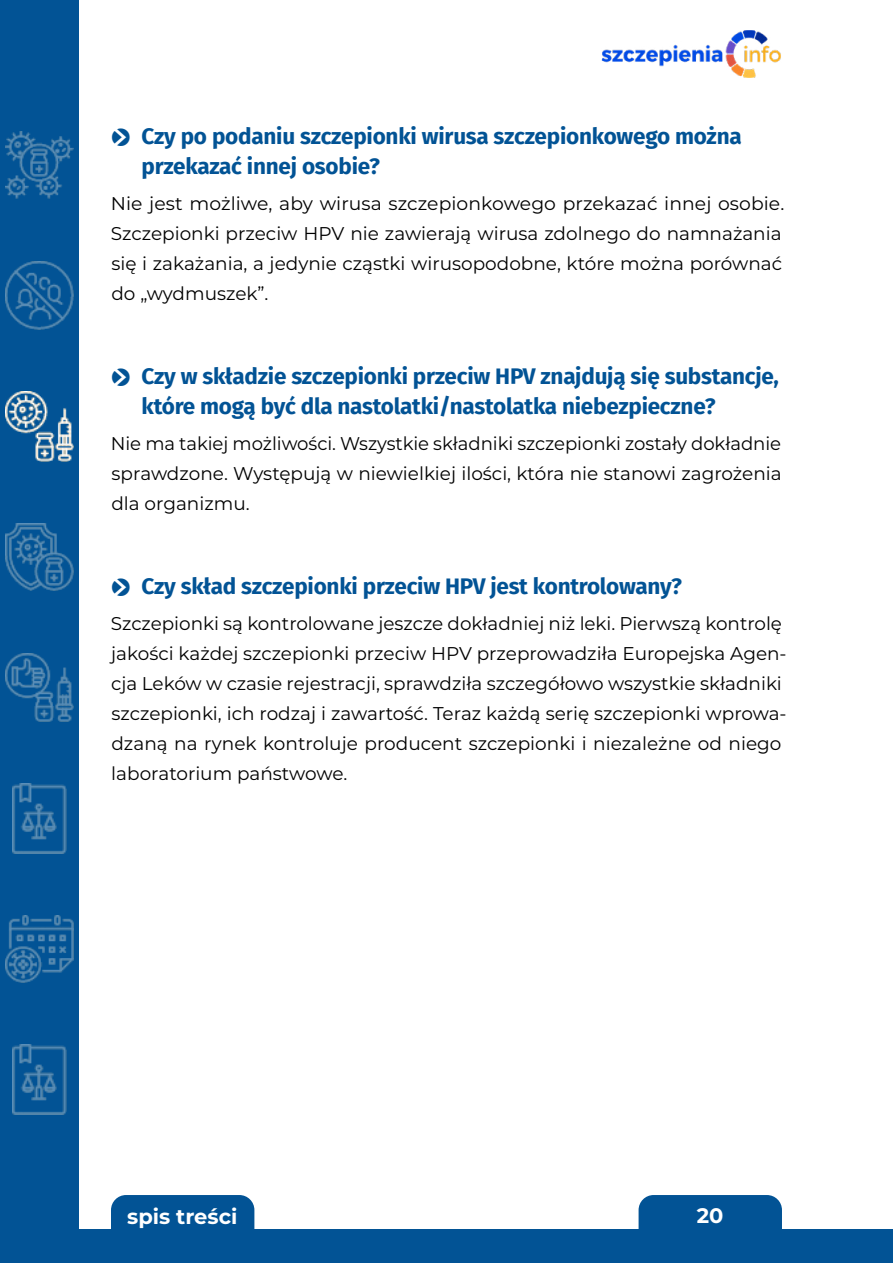
<style>
.page{position:relative;width:893px;height:1263px;background:#fff}
.page>*{position:absolute;margin:0;border:0;box-sizing:border-box;transform-origin:0 0}
.t1{font:700 22.5px/30px "Fira Sans";letter-spacing:-.01em;color:#025395}
.t2{font:700 21px "Montserrat";color:#fff}
.t3{font:18.45px/30px "Montserrat";color:#000}
.s1{font-family:"Pointers";font-weight:400}
</style>
<div class="page">
<div style="left:0;top:0;width:79px;height:1260px;background:#025395"></div>
<img style="left:6px;top:131px;width:67px;height:67px">
<img style="left:6px;top:262px;width:67px;height:67px">
<img style="left:6px;top:391px;width:67px;height:70px">
<img style="left:6px;top:523px;width:67px;height:67px">
<img style="left:6px;top:654px;width:67px;height:67px">
<img style="left:12px;top:783px;width:54px;height:70px">
<img style="left:6px;top:915px;width:67px;height:67px">
<img style="left:12px;top:1044px;width:54px;height:70px">
<img style="left:601px;top:31px;width:180px;height:46px">
<div style="left:111px;top:1195px;width:143px;height:60px;background:#025395;border-radius:15px"></div>
<div style="left:639px;top:1195px;width:143px;height:68px;background:#025395;border-radius:15px"></div>
<div style="left:0;top:1230px;width:893px;height:33px;background:#025395"></div>
<p class="t1" style="left:142px;top:120px;width:602px;text-indent:-30px"><span class="s1">O</span> Czy po podaniu szczepionki wirusa szczepionkowego można przekazać innej osobie?</p>
<p class="t3" style="left:111px;top:188px;width:675px">Nie jest możliwe, aby wirusa szczepionkowego przekazać innej osobie.<br>Szczepionki przeciw HPV nie zawierają wirusa zdolnego do namnażania się i zakażania, a jedynie cząstki wirusopodobne, które można porównać do „wydmuszek”.</p>
<p class="t1" style="left:142px;top:360px;width:639px;text-indent:-30px"><span class="s1">O</span> Czy w składzie szczepionki przeciw HPV znajdują się substancje, które mogą być dla nastolatki/nastolatka niebezpieczne?</p>
<p class="t3" style="left:111px;top:428px;width:672px;text-align:justify">Nie ma takiej możliwości. Wszystkie składniki szczepionki zostały dokładnie sprawdzone. Występują w niewielkiej ilości, która nie stanowi zagrożenia dla organizmu.</p>
<p class="t1" style="left:112px;top:570px;width:571px"><span class="s1">O</span> Czy skład szczepionki przeciw HPV jest kontrolowany?</p>
<p class="t3" style="left:111px;top:608px;width:677px">Szczepionki są kontrolowane jeszcze dokładniej niż leki. Pierwszą kontrolę jakości każdej szczepionki przeciw HPV przeprowadziła Europejska Agen&shy;cja Leków w czasie rejestracji, sprawdziła szczegółowo wszystkie składniki szczepionki, ich rodzaj i zawartość. Teraz każdą serię szczepionki wprowa&shy;dzaną na rynek kontroluje producent szczepionki i niezależne od niego laboratorium państwowe.</p>
<p class="t2" style="left:127px;top:1202px;width:112px">spis treści</p>
<p class="t2" style="left:697px;top:1200px;width:28px">20</p>
</div>
